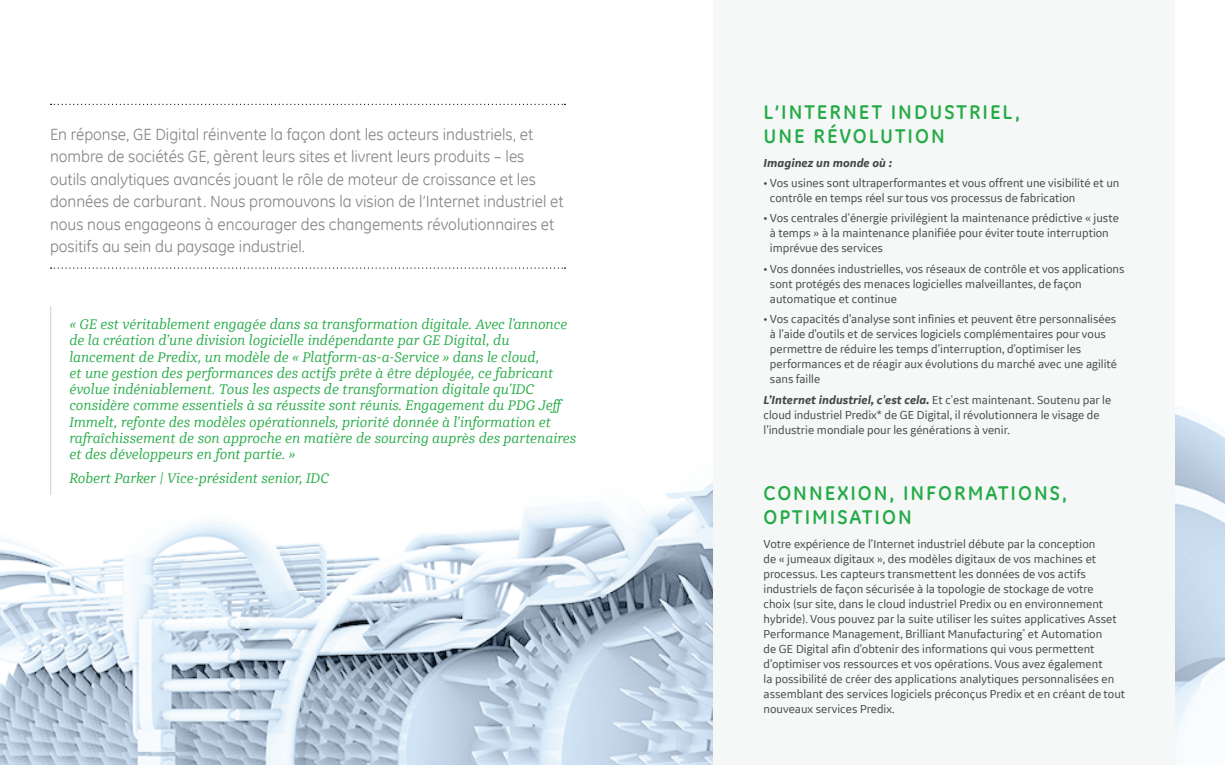
<style>
.page{position:relative;width:1225px;height:765px;background:#fff}
.page>*{position:absolute;margin:0;border:0;box-sizing:border-box;transform-origin:0 0}
.t1{font:700 20px/24px "GE Inspira";letter-spacing:.1em;color:#25ab47}
.t2{font:16.25px/22.5px "GE Inspira";color:#868686}
.t3{font:italic 15px/16.2px "GE Inspira Serif";color:#25ab47}
.t4{font:12.5px/15px "GE Inspira Sans";color:#464748}
.t5{font:italic 700 12.5px "GE Inspira Sans";color:#464748}
.s1{font-weight:700;font-style:italic}
</style>
<div class="page">
<img style="left:0;top:413px;width:1225px;height:352px">
<div style="left:714px;top:0;width:461px;height:765px;background:#f6f8f8"></div>
<svg style="left:51px;top:104px;width:514px;height:1px"></svg>
<svg style="left:51px;top:268px;width:514px;height:1px"></svg>
<hr style="left:50px;top:306px;width:1px;height:189px;background:#d8d9db">
<p class="t2" style="left:50px;top:122px;width:515px">En réponse, GE Digital réinvente la façon dont les acteurs industriels, et nombre de sociétés GE, gèrent leurs sites et livrent leurs produits – les outils analytiques avancés jouant le rôle de moteur de croissance et les données de carburant. Nous promouvons la vision de l’Internet industriel et nous nous engageons à encourager des changements révolutionnaires et positifs au sein du paysage industriel.</p>
<p class="t3" style="left:69px;top:315px;width:508px">« GE est véritablement engagée dans sa transformation digitale. Avec l’annonce de la création d’une division logicielle indépendante par GE Digital, du lancement de Predix, un modèle de « Platform-as-a-Service » dans le cloud,<br>et une gestion des performances des actifs prête à être déployée, ce fabricant évolue indéniablement. Tous les aspects de transformation digitale qu’IDC considère comme essentiels à sa réussite sont réunis. Engagement du PDG Jeff Immelt, refonte des modèles opérationnels, priorité donnée à l’information et rafraîchissement de son approche en matière de sourcing auprès des partenaires et des développeurs en font partie. »</p>
<p class="t3" style="left:69px;top:469px;width:261px">Robert Parker | Vice-président senior, IDC</p>
<h1 class="t1" style="left:764px;top:99px;width:258px">L’INTERNET INDUSTRIEL,<br>UNE RÉVOLUTION</h1>
<p class="t5" style="left:764px;top:155px;width:130px">Imaginez un monde où :</p>
<p class="t4" style="left:770px;top:175px;width:351px;text-indent:-6px">• Vos usines sont ultraperformantes et vous offrent une visibilité et un contrôle en temps réel sur tous vos processus de fabrication</p>
<p class="t4" style="left:770px;top:210px;width:350px;text-indent:-6px">• Vos centrales d'énergie privilégient la maintenance prédictive « juste à temps » à la maintenance planifiée pour éviter toute interruption imprévue des services</p>
<p class="t4" style="left:770px;top:261px;width:356px;text-indent:-6px">• Vos données industrielles, vos réseaux de contrôle et vos applications sont protégés des menaces logicielles malveillantes, de façon automatique et continue</p>
<p class="t4" style="left:770px;top:311px;width:349px;text-indent:-6px">• Vos capacités d’analyse sont infinies et peuvent être personnalisées à l’aide d’outils et de services logiciels complémentaires pour vous permettre de réduire les temps d’interruption, d’optimiser les performances et de réagir aux évolutions du marché avec une agilité sans faille</p>
<p class="t4" style="left:764px;top:392px;width:349px"><span class="s1">L’Internet industriel, c'est cela.</span> Et c'est maintenant. Soutenu par le cloud industriel Predix* de GE Digital, il révolutionnera le visage de l’industrie mondiale pour les générations à venir.</p>
<h1 class="t1" style="left:764px;top:481px;width:305px">CONNEXION, INFORMATIONS,<br>OPTIMISATION</h1>
<p class="t4" style="left:764px;top:536px;width:363px">Votre expérience de l’Internet industriel débute par la conception<br>de « jumeaux digitaux », des modèles digitaux de vos machines et processus. Les capteurs transmettent les données de vos actifs industriels de façon sécurisée à la topologie de stockage de votre<br>choix (sur site, dans le cloud industriel Predix ou en environnement hybride). Vous pouvez par la suite utiliser les suites applicatives Asset Performance Management, Brilliant Manufacturing<sup>*</sup> et Automation<br>de GE Digital afin d’obtenir des informations qui vous permettent d’optimiser vos ressources et vos opérations. Vous avez également<br>la possibilité de créer des applications analytiques personnalisées en assemblant des services logiciels préconçus Predix et en créant de tout nouveaux services Predix.</p>
</div>
